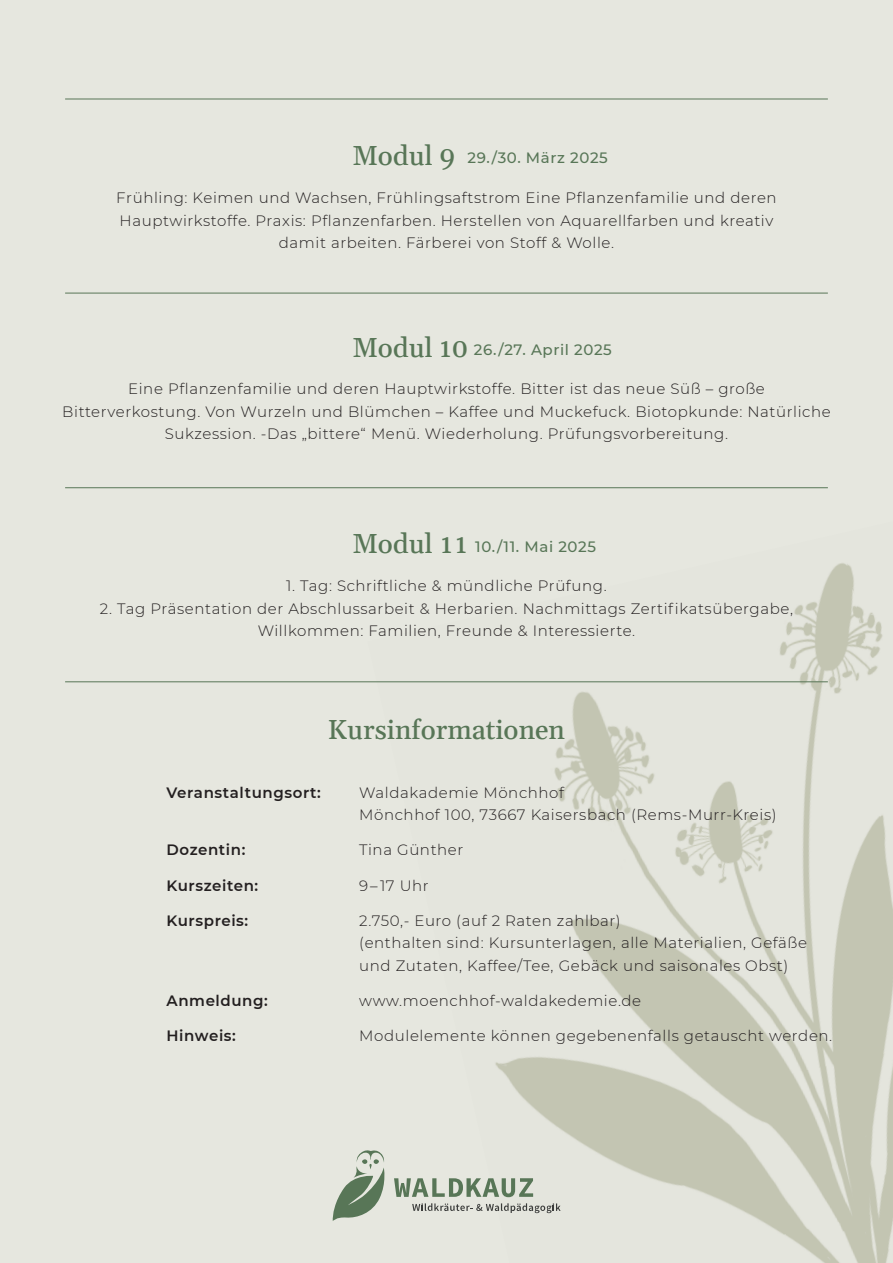
<style>
.page{position:relative;width:893px;height:1263px;background:#e6e7df}
.page>*{position:absolute;margin:0;border:0;box-sizing:border-box;transform-origin:0 0}
.t1{font:500 27px "Gelasio";color:#587657}
.t2{font:300 15px/22.5px "Montserrat";letter-spacing:.04em;color:#231f20;text-align:center}
.t3{font:600 15px "Montserrat";letter-spacing:.04em;color:#231f20}
.t4{font:500 15px "Montserrat";letter-spacing:.04em;color:#587657}
.s1{font-family:"Gelasio";font-size:27px}
</style>
<div class="page">
<img style="left:368px;top:563px;width:525px;height:488px">
<img style="left:840px;top:563px;width:53px;height:201px">
<img style="left:495px;top:1051px;width:398px;height:163px">
<img style="left:660px;top:1210px;width:233px;height:53px">
<svg style="left:394px;top:1178px;width:139px;height:19px"></svg>
<svg style="left:332px;top:1150px;width:53px;height:71px"></svg>
<svg style="left:412px;top:1203px;width:149px;height:10px"></svg>
<hr style="left:65px;top:487px;width:763px;height:1px;background:#587657">
<hr style="left:65px;top:293px;width:763px;height:1px;background:#587657">
<hr style="left:65px;top:681px;width:763px;height:1px;background:#587657">
<hr style="left:65px;top:99px;width:763px;height:1px;background:#587657">
<p class="t4" style="left:352px;top:148px;width:257px"><span class="s1">Modul 9</span> 29./30. März 2025</p>
<p class="t2" style="left:116px;top:186px;width:662px">Frühling: Keimen und Wachsen, Frühlingsaftstrom Eine Pflanzenfamilie und deren<br>Hauptwirkstoffe. Praxis: Pflanzenfarben. Herstellen von Aquarellfarben und kreativ damit arbeiten. Färberei von Stoff &amp; Wolle.</p>
<p class="t4" style="left:352px;top:339px;width:261px"><span class="s1">Modul 10</span> 26./27. April 2025</p>
<p class="t2" style="left:62px;top:377px;width:770px">Eine Pflanzenfamilie und deren Hauptwirkstoffe. Bitter ist das neue Süß – große<br>Bitterverkostung. Von Wurzeln und Blümchen – Kaffee und Muckefuck. Biotopkunde: Natürliche<br>Sukzession. -Das „bittere“ Menü. Wiederholung. Prüfungsvorbereitung.</p>
<p class="t4" style="left:352px;top:536px;width:245px"><span class="s1">Modul 11</span> 10./11. Mai 2025</p>
<p class="t2" style="left:286px;top:574px;width:322px">1. Tag: Schriftliche &amp; mündliche Prüfung.</p>
<p class="t2" style="left:100px;top:597px;width:695px">2. Tag Präsentation der Abschlussarbeit &amp; Herbarien. Nachmittags Zertifikatsübergabe,<br>Willkommen: Familien, Freunde &amp; Interessierte.</p>
<h1 class="t1" style="left:328px;top:705px;width:239px">Kursinformationen</h1>
<p class="t3" style="left:167px;top:782px;width:156px">Veranstaltungsort:</p>
<p class="t3" style="left:167px;top:839px;width:80px">Dozentin:</p>
<p class="t3" style="left:167px;top:875px;width:93px">Kurszeiten:</p>
<p class="t3" style="left:167px;top:910px;width:83px">Kurspreis:</p>
<p class="t3" style="left:167px;top:990px;width:103px">Anmeldung:</p>
<p class="t3" style="left:167px;top:1025px;width:71px">Hinweis:</p>
<p class="t2" style="left:359px;top:781px;width:419px;text-align:left">Waldakademie Mönchhof<br>Mönchhof 100, 73667 Kaisersbach (Rems-Murr-Kreis)</p>
<p class="t2" style="left:359px;top:838px;width:106px">Tina Günther</p>
<p class="t2" style="left:359px;top:874px;width:71px">9–17 Uhr</p>
<p class="t2" style="left:359px;top:909px;width:449px;text-align:left">2.750,- Euro (auf 2 Raten zahlbar)<br>(enthalten sind: Kursunterlagen, alle Materialien, Gefäße und Zutaten, Kaffee/Tee, Gebäck und saisonales Obst)</p>
<p class="t2" style="left:359px;top:989px;width:283px">www.moenchhof-waldakedemie.de</p>
<p class="t2" style="left:359px;top:1024px;width:474px">Modulelemente können gegebenenfalls getauscht werden.</p>
</div>
